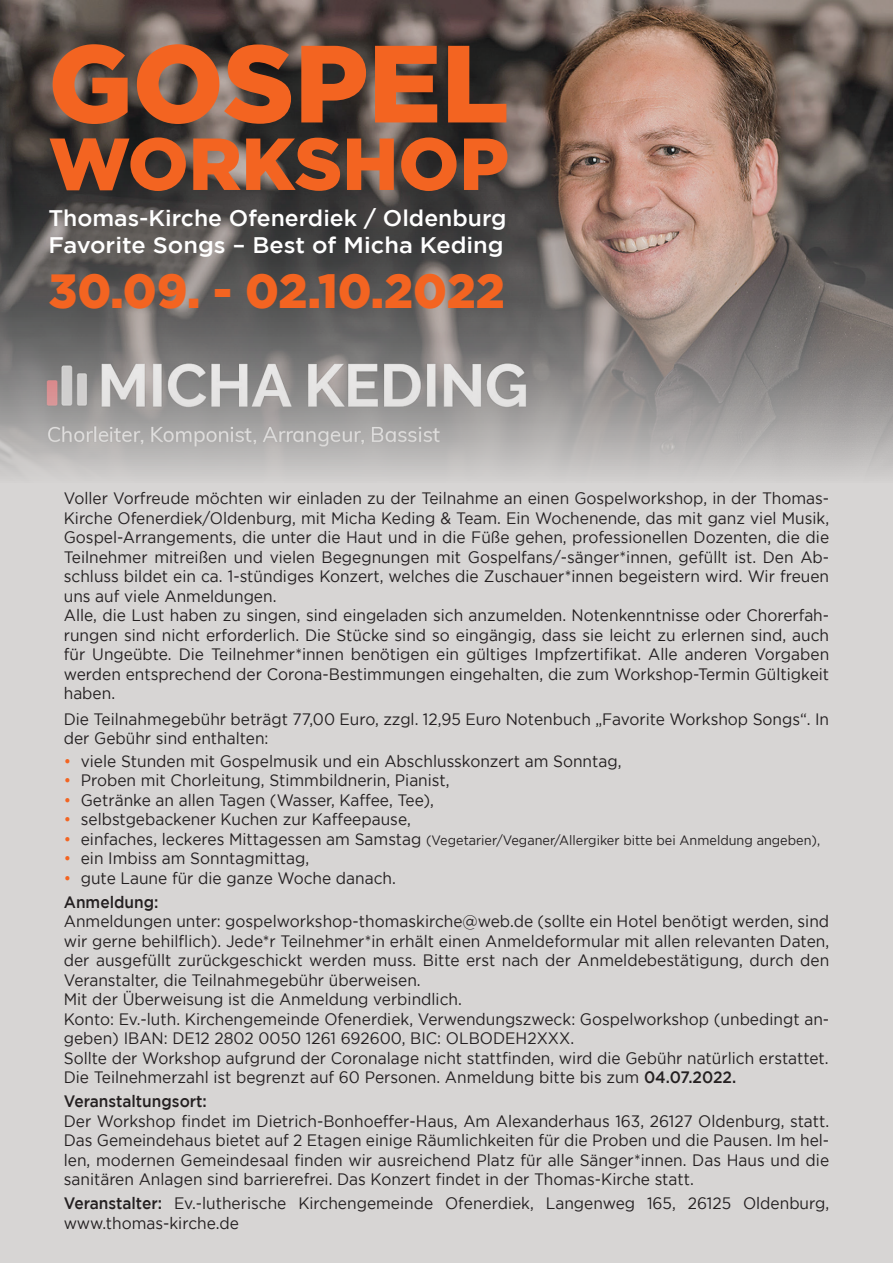
<style>
.page{position:relative;width:893px;height:1263px;background:#d7d5d4}
.page>*{position:absolute;margin:0;border:0;box-sizing:border-box;transform-origin:0 0}
.t1{font:900 109.5px "Gotham";color:#f36421}
.t2{font:900 73.5px "Gotham";color:#f36421}
.t3{font:900 48px "Gotham";color:#f36421}
.t4{font:500 22.5px/27px "Gotham";color:#fff}
.t5{font:16.5px/19.5px "Gotham";color:#231f20;scale:.94 1}
.t6{font:500 16.5px "Gotham";color:#231f20;scale:.94 1}
.t7{font:13.5px "Gotham";color:#231f20;scale:.94 1}
.s1{color:#f36421}
.s2{font-size:16.5px;color:#f36421}
.s3{font-size:16.5px}
.s4{font-weight:500}
</style>
<div class="page">
<img style="left:0;top:0;width:893px;height:476px">
<h1 class="t1" style="left:48px;top:20px;width:462px">GOSPEL</h1>
<h2 class="t2" style="left:48px;top:121px;width:462px">WORKSHOP</h2>
<h3 class="t4" style="left:48px;top:204px;width:460px">Thomas-Kirche Ofenerdiek / Oldenburg<br>Favorite Songs – Best of Micha Keding</h3>
<h3 class="t3" style="left:48px;top:264px;width:458px">30.09. - 02.10.2022</h3>
<p class="t5" style="left:64px;top:488px;width:816px">Voller Vorfreude möchten wir einladen zu der Teilnahme an einen Gospelworkshop, in der Thomas-Kirche Ofenerdiek/Oldenburg, mit Micha Keding &amp; Team. Ein Wochenende, das mit ganz viel Musik, Gospel-Arrangements, die unter die Haut und in die Füße gehen, professionellen Dozenten, die die Teilnehmer mitreißen und vielen Begegnungen mit Gospelfans/-sänger*innen, gefüllt ist. Den Ab&shy;schluss bildet ein ca. 1-stündiges Konzert, welches die Zuschauer*innen begeistern wird. Wir freuen uns auf viele Anmeldungen.<br>Alle, die Lust haben zu singen, sind eingeladen sich anzumelden. Notenkenntnisse oder Chorerfah&shy;rungen sind nicht erforderlich. Die Stücke sind so eingängig, dass sie leicht zu erlernen sind, auch für Ungeübte. Die Teilnehmer*innen benötigen ein gültiges Impfzertifikat. Alle anderen Vorgaben werden entsprechend der Corona-Bestimmungen eingehalten, die zum Workshop-Termin Gültigkeit haben.</p>
<p class="t5" style="left:64px;top:709px;width:816px">Die Teilnahmegebühr beträgt 77,00 Euro, zzgl. 12,95 Euro Notenbuch „Favorite Workshop Songs“. In der Gebühr sind enthalten:</p>
<p class="t5" style="left:64px;top:751px;width:595px"><span class="s1">•</span> viele Stunden mit Gospelmusik und ein Abschlusskonzert am Sonntag,</p>
<p class="t5" style="left:64px;top:770px;width:412px"><span class="s1">•</span> Proben mit Chorleitung, Stimmbildnerin, Pianist,</p>
<p class="t5" style="left:64px;top:790px;width:395px"><span class="s1">•</span> Getränke an allen Tagen (Wasser, Kaffee, Tee),</p>
<p class="t5" style="left:64px;top:809px;width:371px"><span class="s1">•</span> selbstgebackener Kuchen zur Kaffeepause,</p>
<p class="t7" style="left:64px;top:832px;width:806px"><span class="s2">•</span> <span class="s3">einfaches, leckeres Mittagessen am Samstag</span> (Vegetarier/Veganer/Allergiker bitte bei Anmeldung angeben),</p>
<p class="t5" style="left:64px;top:848px;width:263px"><span class="s1">•</span> ein Imbiss am Sonntagmittag,</p>
<p class="t5" style="left:64px;top:865px;width:355px;line-height:24px"><span class="s1">•</span> gute Laune für die ganze Woche danach.<br><span class="s4">Anmeldung:</span></p>
<p class="t5" style="left:64px;top:911px;width:816px">Anmeldungen unter: gospelworkshop-thomaskirche@web.de (sollte ein Hotel benötigt werden, sind wir gerne behilflich). Jede*r Teilnehmer*in erhält einen Anmeldeformular mit allen relevanten Daten, der ausgefüllt zurückgeschickt werden muss. Bitte erst nach der Anmeldebestätigung, durch den Veranstalter, die Teilnahmegebühr überweisen.<br>Mit der Überweisung ist die Anmeldung verbindlich.<br>Konto: Ev.-luth. Kirchengemeinde Ofenerdiek, Verwendungszweck: Gospelworkshop (unbedingt an&shy;geben) IBAN: DE12 2802 0050 1261 692600, BIC: OLBODEH2XXX.<br>Sollte der Workshop aufgrund der Coronalage nicht stattfinden, wird die Gebühr natürlich erstattet.<br>Die Teilnehmerzahl ist begrenzt auf 60 Personen. Anmeldung bitte bis zum <span class="s4">04.07.2022.</span></p>
<p class="t6" style="left:64px;top:1092px;width:154px">Veranstaltungsort:</p>
<p class="t5" style="left:64px;top:1111px;width:816px;text-align:justify">Der Workshop findet im Dietrich-Bonhoeffer-Haus, Am Alexanderhaus 163, 26127 Oldenburg, statt.<br>Das Gemeindehaus bietet auf 2 Etagen einige Räumlichkeiten für die Proben und die Pausen. Im hel&shy;len, modernen Gemeindesaal finden wir ausreichend Platz für alle Sänger*innen. Das Haus und die sanitären Anlagen sind barrierefrei. Das Konzert findet in der Thomas-Kirche statt.</p>
<p class="t5" style="left:64px;top:1193px;width:816px"><span class="s4">Veranstalter:</span> Ev.-lutherische Kirchengemeinde Ofenerdiek, Langenweg 165, 26125 Oldenburg, www.thomas-kirche.de</p>
</div>
